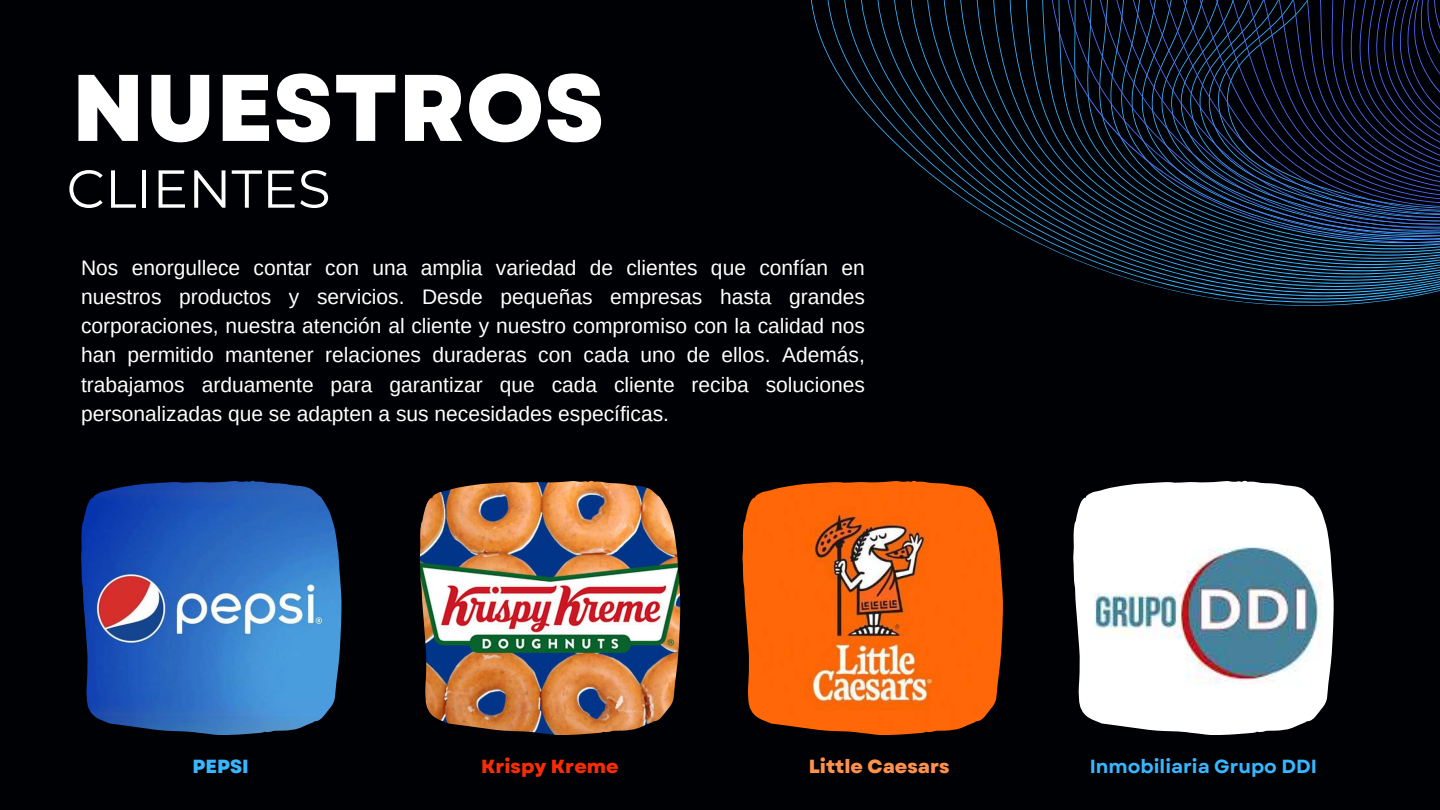
<style>
.page{position:relative;width:1440px;height:810px;background:#000104}
.page>*{position:absolute;margin:0;border:0;box-sizing:border-box;transform-origin:0 0}
.t1{font:800 94.4px "Garet";color:#fff}
.t2{font:53.3px "Montserrat";color:#fff}
.t3{font:21px/29.2px "Arimo";color:#fff;text-align:justify}
.t4{font:700 19px "Garet";color:#38b6ff}
.t5{font:800 19px "Garet";color:#ff914d}
.t6{font:800 19px "Garet";color:#f62c07}
.t7{font:800 19px "Garet";color:#38b6ff}
</style>
<div class="page">
<svg style="left:1117px;top:275px;width:323px;height:31px"></svg>
<svg style="left:811px;top:0;width:629px;height:275px"></svg>
<img style="left:81px;top:481px;width:260px;height:254px">
<img style="left:420px;top:481px;width:260px;height:254px">
<img style="left:743px;top:481px;width:260px;height:254px">
<img style="left:1073px;top:481px;width:261px;height:254px">
<h1 class="t1" style="left:71px;top:40px;width:535px">NUESTROS</h1>
<h2 class="t2" style="left:67px;top:156px;width:265px">CLIENTES</h2>
<p class="t3" style="left:81px;top:253px;width:785px">Nos enorgullece contar con una amplia variedad de clientes que confían en nuestros productos y servicios. Desde pequeñas empresas hasta grandes corporaciones, nuestra atención al cliente y nuestro compromiso con la calidad nos han permitido mantener relaciones duraderas con cada uno de ellos. Además, trabajamos arduamente para garantizar que cada cliente reciba soluciones personalizadas que se adapten a sus necesidades específicas.</p>
<p class="t7" style="left:192px;top:752px;width:58px">PEPSI</p>
<p class="t6" style="left:481px;top:752px;width:139px">Krispy Kreme</p>
<p class="t5" style="left:809px;top:752px;width:142px">Little Caesars</p>
<p class="t4" style="left:1090px;top:752px;width:229px">Inmobiliaria Grupo DDI</p>
</div>
